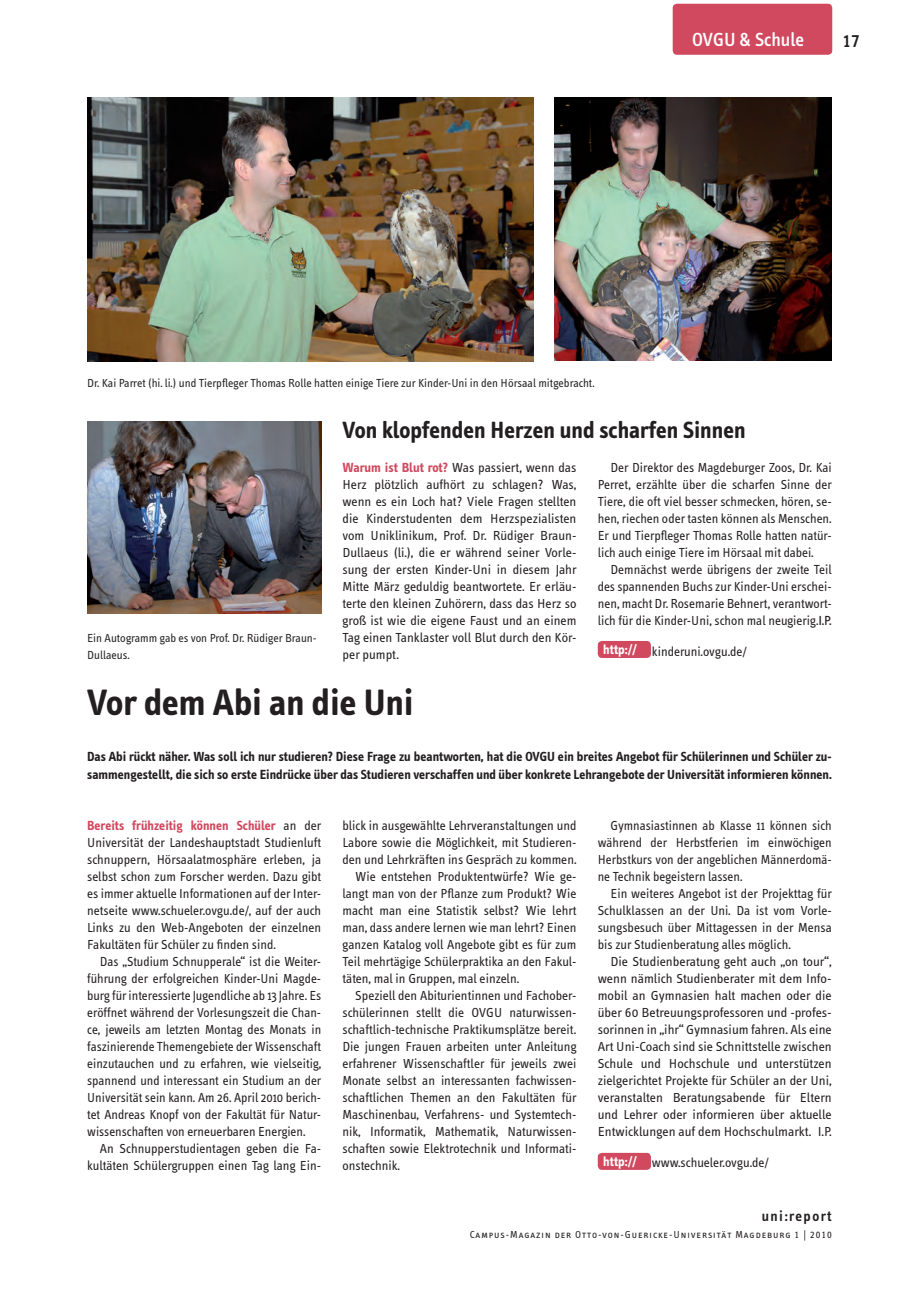
<style>
.page{position:relative;width:919px;height:1289px;background:#fff}
.page>*{position:absolute;margin:0;border:0;box-sizing:border-box;transform-origin:0 0}
.t1{font:700 37.5px "Info Text";color:#231f20}
.t2{font:700 24px "Info Text";color:#231f20}
.t3{font:500 19.5px "Info Text";color:#fff}
.t4{font:19.5px "Info Text Medium Caps";color:#231f20}
.t5{font:600 15px "Info Text";letter-spacing:.09em;color:#231f20}
.t6{font:13.5px/17px "Info Text";color:#231f20;text-align:justify}
.t7{font:700 13.5px/17px "Info Text";color:#231f20}
.t8{font:12px/17px "Info Text";color:#231f20}
.t9{font:10.5px "Info Text Normal Caps";letter-spacing:.09em;color:#231f20}
.s1{font-weight:700;color:#d1495f}
.s2{font-family:"Info Text Book Caps"}
.s3{font-weight:700;color:#fff}
</style>
<div class="page">
<div style="left:672px;top:4px;width:160px;height:51px;background:#d1495f;border-radius:4px"></div>
<img style="left:554px;top:98px;width:277px;height:263px">
<img style="left:87px;top:98px;width:446px;height:263px">
<div style="left:597px;top:1152px;width:54px;height:17px;background:#d1495f;border-radius:4px"></div>
<img style="left:87px;top:421px;width:234px;height:193px">
<div style="left:597px;top:641px;width:54px;height:17px;background:#d1495f;border-radius:4px"></div>
<h3 class="t3" style="left:692px;top:29px;width:114px">OVGU &amp; Schule</h3>
<h3 class="t4" style="left:842px;top:30px;width:19px">17</h3>
<p class="t8" style="left:87px;top:375px;width:509px">Dr. Kai Parret (hi. li.) und Tierpfleger Thomas Rolle hatten einige Tiere zur Kinder-Uni in den Hörsaal mitgebracht.</p>
<p class="t8" style="left:87px;top:630px;width:230px">Ein Autogramm gab es von Prof. Dr. Rüdiger Braun-<br>Dullaeus.</p>
<h2 class="t2" style="left:342px;top:416px;width:405px">Von klopfenden Herzen und scharfen Sinnen</h2>
<p class="t6" style="left:342px;top:459px;width:235px"><span class="s1">Warum ist Blut rot?</span> Was passiert, wenn das Herz plötzlich aufhört zu schlagen? Was, wenn es ein Loch hat? Viele Fragen stellten die Kinderstudenten dem Herzspezialisten vom Uniklinikum, Prof. Dr. Rüdiger Braun-Dullaeus (li.), die er während seiner Vorle&shy;sung der ersten Kinder-Uni in diesem Jahr Mitte März geduldig beantwortete. Er erläu&shy;terte den kleinen Zuhörern, dass das Herz so groß ist wie die eigene Faust und an einem Tag einen Tanklaster voll Blut durch den Kör&shy;per pumpt.</p>
<p class="t6" style="left:597px;top:459px;width:235px;text-indent:13px">Der Direktor des Magdeburger Zoos, Dr. Kai Perret, erzählte über die scharfen Sinne der Tiere, die oft viel besser schmecken, hören, se&shy;hen, riechen oder tasten können als Menschen.<br>Er und Tierpfleger Thomas Rolle hatten natür&shy;lich auch einige Tiere im Hörsaal mit dabei.</p>
<p class="t6" style="left:597px;top:561px;width:235px;text-indent:13px">Demnächst werde übrigens der zweite Teil des spannenden Buchs zur Kinder-Uni erschei&shy;nen, macht Dr. Rosemarie Behnert, verantwort&shy;lich für die Kinder-Uni, schon mal neugierig.<span class="s2">I.P.</span></p>
<p class="t6" style="left:603px;top:643px;width:145px"><sup>http://</sup> kinderuni.ovgu.de/</p>
<h1 class="t1" style="left:87px;top:681px;width:328px">Vor dem Abi an die Uni</h1>
<p class="t7" style="left:87px;top:748px;width:746px">Das Abi rückt näher. Was soll ich nur studieren? Diese Frage zu beantworten, hat die OVGU ein breites Angebot für Schülerinnen und Schüler zu&shy;sammengestellt, die sich so erste Eindrücke über das Studieren verschaffen und über konkrete Lehrangebote der Universität informieren können.</p>
<p class="t6" style="left:87px;top:816px;width:235px"><span class="s1">Bereits frühzeitig können Schüler</span> an der Universität der Landeshauptstadt Studienluft schnuppern, Hörsaalatmosphäre erleben, ja selbst schon zum Forscher werden. Dazu gibt es immer aktuelle Informationen auf der Inter&shy;netseite www.schueler.ovgu.de/, auf der auch Links zu den Web-Angeboten der einzelnen Fakultäten für Schüler zu finden sind.</p>
<p class="t6" style="left:87px;top:952px;width:235px;text-indent:13px">Das „Studium Schnupperale“ ist die Weiter&shy;führung der erfolgreichen Kinder-Uni Magde&shy;burg für interessierte Jugendliche ab 13 Jahre. Es eröffnet während der Vorlesungszeit die Chan&shy;ce, jeweils am letzten Montag des Monats in faszinierende Themengebiete der Wissenschaft einzutauchen und zu erfahren, wie vielseitig, spannend und interessant ein Studium an der Universität sein kann. Am 26. April 2010 berich&shy;tet Andreas Knopf von der Fakultät für Natur&shy;wissenschaften von erneuerbaren Energien.</p>
<p class="t6" style="left:87px;top:1140px;width:235px;text-align:right">An Schnupperstudientagen geben die Fa&shy;kultäten Schülergruppen einen Tag lang Ein-</p>
<p class="t6" style="left:342px;top:816px;width:235px">blick in ausgewählte Lehrveranstaltungen und</p>
<p class="t6" style="left:342px;top:833px;width:235px">Labore sowie die Möglichkeit, mit Studieren-</p>
<p class="t6" style="left:342px;top:850px;width:235px">den und Lehrkräften ins Gespräch zu kommen.</p>
<p class="t6" style="left:355px;top:867px;width:223px">Wie entstehen Produktentwürfe? Wie ge-</p>
<p class="t6" style="left:342px;top:884px;width:235px">langt man von der Pflanze zum Produkt? Wie</p>
<p class="t6" style="left:342px;top:901px;width:235px">macht man eine Statistik selbst? Wie lehrt</p>
<p class="t6" style="left:342px;top:918px;width:235px">man, dass andere lernen wie man lehrt? Einen</p>
<p class="t6" style="left:342px;top:935px;width:235px">ganzen Katalog voll Angebote gibt es für zum</p>
<p class="t6" style="left:342px;top:952px;width:235px">Teil mehrtägige Schülerpraktika an den Fakul-</p>
<p class="t6" style="left:342px;top:969px;width:178px">täten, mal in Gruppen, mal einzeln.</p>
<p class="t6" style="left:355px;top:986px;width:223px">Speziell den Abiturientinnen und Fachober-</p>
<p class="t6" style="left:342px;top:1003px;width:235px">schülerinnen stellt die OVGU naturwissen-</p>
<p class="t6" style="left:342px;top:1020px;width:235px">schaftlich-technische Praktikumsplätze bereit.</p>
<p class="t6" style="left:342px;top:1038px;width:235px">Die jungen Frauen arbeiten unter Anleitung</p>
<p class="t6" style="left:342px;top:1055px;width:235px">erfahrener Wissenschaftler für jeweils zwei</p>
<p class="t6" style="left:342px;top:1072px;width:235px">Monate selbst an interessanten fachwissen-</p>
<p class="t6" style="left:342px;top:1089px;width:235px">schaftlichen Themen an den Fakultäten für</p>
<p class="t6" style="left:342px;top:1106px;width:235px">Maschinenbau, Verfahrens- und Systemtech-</p>
<p class="t6" style="left:342px;top:1123px;width:235px">nik, Informatik, Mathematik, Naturwissen-</p>
<p class="t6" style="left:342px;top:1140px;width:235px">schaften sowie Elektrotechnik und Informati-</p>
<p class="t6" style="left:342px;top:1157px;width:59px">onstechnik.</p>
<p class="t6" style="left:597px;top:816px;width:235px;text-indent:13px">Gymnasiastinnen ab Klasse 11 können sich während der Herbstferien im einwöchigen Herbstkurs von der angeblichen Männerdomä&shy;ne Technik begeistern lassen.</p>
<p class="t6" style="left:597px;top:884px;width:235px;text-indent:13px">Ein weiteres Angebot ist der Projekttag für Schulklassen an der Uni. Da ist vom Vorle&shy;sungsbesuch über Mittagessen in der Mensa bis zur Studienberatung alles möglich.</p>
<p class="t6" style="left:597px;top:952px;width:235px;text-indent:13px">Die Studienberatung geht auch „on tour“, wenn nämlich Studienberater mit dem Info&shy;mobil an Gymnasien halt machen oder die über 60 Betreuungsprofessoren und -profes&shy;sorinnen in „ihr“ Gymnasium fahren. Als eine Art Uni-Coach sind sie Schnittstelle zwischen Schule und Hochschule und unterstützen zielgerichtet Projekte für Schüler an der Uni, veranstalten Beratungsabende für Eltern und Lehrer oder informieren über aktuelle Entwicklungen auf dem Hochschulmarkt. I.P.</p>
<p class="t6" style="left:603px;top:1154px;width:167px"><span class="s3">http://</span> www.schueler.ovgu.de/</p>
<p class="t5" style="left:762px;top:1207px;width:71px">uni:report</p>
<p class="t9" style="left:469px;top:1228px;width:363px">Campus-Magazin der Otto-von-Guericke-Universität Magdeburg 1 | 2010</p>
</div>
